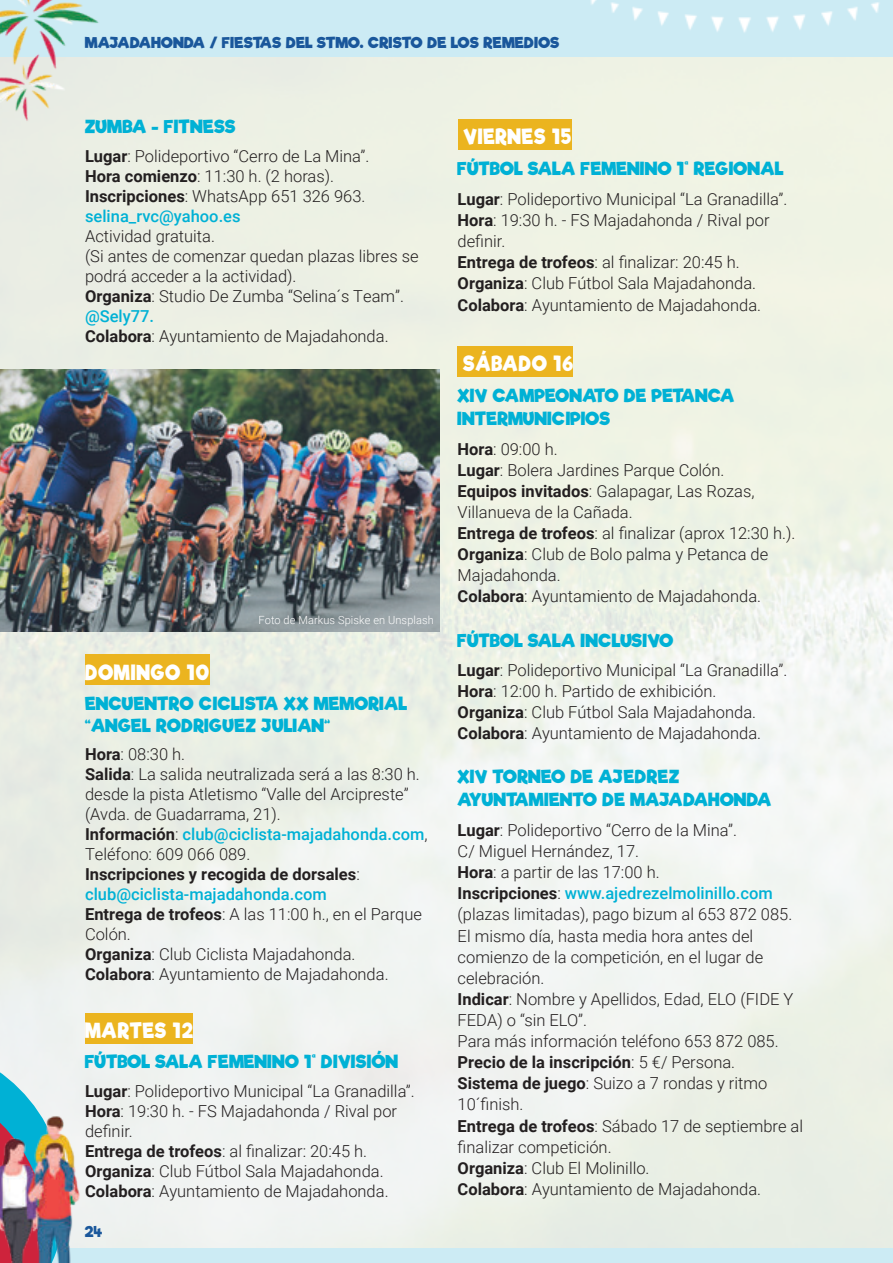
<style>
.page{position:relative;width:893px;height:1263px;background:#fff}
.page>*{position:absolute;margin:0;border:0;box-sizing:border-box;transform-origin:0 0}
.t1{font:21px "Riffic";letter-spacing:.025em;color:#fff;scale:.9 1}
.t2{font:18px/23px "Riffic";color:#00b1d5}
.t3{font:300 16.5px/21.1px "Roboto";color:#231f20}
.t4{font:15px "Riffic";color:#1a579b}
.t5{font:300 11.25px "Roboto";letter-spacing:.01em;color:#fff}
.s1{font-weight:700}
.s2{font-weight:500;color:#00b1d5}
</style>
<div class="page">
<img style="left:0;top:57px;width:893px;height:1191px">
<div style="left:0;top:0;width:893px;height:57px;background:#ccebf4"></div>
<img style="left:590px;top:0;width:290px;height:33px">
<div style="left:0;top:1248px;width:893px;height:15px;background:#ccebf4"></div>
<svg style="left:0;top:1043px;width:65px;height:65px"></svg>
<img style="left:0;top:0;width:116px;height:145px">
<img style="left:0;top:1108px;width:85px;height:155px">
<div style="left:85px;top:655px;width:124px;height:30px;background:#ebb41f"></div>
<div style="left:85px;top:1013px;width:108px;height:31px;background:#ebb41f"></div>
<div style="left:458px;top:119px;width:114px;height:31px;background:#ebb41f"></div>
<div style="left:458px;top:346px;width:115px;height:30px;background:#ebb41f"></div>
<img style="left:0;top:370px;width:440px;height:261px">
<p class="t4" style="left:85px;top:33px;width:476px">MAJADAHONDA / FIESTAS DEL STMO. CRISTO DE LOS REMEDIOS</p>
<p class="t2" style="left:85px;top:115px;width:152px">ZUMBA - FITNESS</p>
<p class="t3" style="left:85px;top:147px;width:286px;line-height:20px"><span class="s1">Lugar</span>: Polideportivo “Cerro de La Mina”.<br><span class="s1">Hora comienzo</span>: 11:30 h. (2 horas).<br><span class="s1">Inscripciones</span>: WhatsApp 651 326 963. <span class="s2">selina_rvc@yahoo.es</span></p>
<p class="t3" style="left:85px;top:227px;width:335px;line-height:20px">Actividad gratuita.<br>(Si antes de comenzar quedan plazas libres se podrá acceder a la actividad).<br><span class="s1">Organiza</span>: Studio De Zumba “Selina´s Team”. <span class="s2">@Sely77.<br></span><span class="s1">Colabora</span>: Ayuntamiento de Majadahonda.</p>
<p class="t5" style="left:259px;top:615px;width:177px">Foto de Markus Spiske en Unsplash</p>
<p class="t1" style="left:85px;top:659px;width:140px">DOMINGO 10</p>
<p class="t2" style="left:85px;top:693px;width:324px;line-height:21.8px">ENCUENTRO CICLISTA XX MEMORIAL “ANGEL RODRIGUEZ JULIAN”</p>
<p class="t3" style="left:85px;top:745px;width:344px;line-height:20px"><span class="s1">Hora</span>: 08:30 h.<br><span class="s1">Salida</span>: La salida neutralizada será a las 8:30 h. desde la pista Atletismo “Valle del Arcipreste” (Avda. de Guadarrama, 21).<br><span class="s1">Información</span>: <span class="s2">club@ciclista-majadahonda.com</span>, Teléfono: 609 066 089.<br><span class="s1">Inscripciones y recogida de dorsales</span>: <span class="s2">club@ciclista-majadahonda.com<br></span><span class="s1">Entrega de trofeos</span>: A las 11:00 h., en el Parque Colón.<br><span class="s1">Organiza</span>: Club Ciclista Majadahonda.<br><span class="s1">Colabora</span>: Ayuntamiento de Majadahonda.</p>
<p class="t1" style="left:85px;top:1017px;width:122px">MARTES 12</p>
<p class="t2" style="left:85px;top:1050px;width:315px">FÚTBOL SALA FEMENINO 1ª DIVISIÓN</p>
<p class="t3" style="left:85px;top:1082px;width:331px;line-height:20px"><span class="s1">Lugar</span>: Polideportivo Municipal “La Granadilla”.<br><span class="s1">Hora</span>: 19:30 h. - FS Majadahonda / Rival por definir.<br><span class="s1">Entrega de trofeos</span>: al finalizar: 20:45 h.<br><span class="s1">Organiza</span>: Club Fútbol Sala Majadahonda.<br><span class="s1">Colabora</span>: Ayuntamiento de Majadahonda.</p>
<p class="t4" style="left:85px;top:1222px;width:19px">24</p>
<p class="t1" style="left:464px;top:123px;width:122px">VIERNES 15</p>
<p class="t2" style="left:458px;top:158px;width:328px">FÚTBOL SALA FEMENINO 1ª REGIONAL</p>
<p class="t3" style="left:458px;top:190px;width:331px"><span class="s1">Lugar</span>: Polideportivo Municipal “La Granadilla”.<br><span class="s1">Hora</span>: 19:30 h. - FS Majadahonda / Rival por definir.<br><span class="s1">Entrega de trofeos</span>: al finalizar: 20:45 h.<br><span class="s1">Organiza</span>: Club Fútbol Sala Majadahonda.<br><span class="s1">Colabora</span>: Ayuntamiento de Majadahonda.</p>
<p class="t1" style="left:464px;top:350px;width:124px">SÁBADO 16</p>
<p class="t2" style="left:458px;top:384px;width:279px">XIV CAMPEONATO DE PETANCA<br>INTERMUNICIPIOS</p>
<p class="t3" style="left:458px;top:439px;width:339px"><span class="s1">Hora</span>: 09:00 h.<br><span class="s1">Lugar</span>: Bolera Jardines Parque Colón.<br><span class="s1">Equipos invitados</span>: Galapagar, Las Rozas, Villanueva de la Cañada.<br><span class="s1">Entrega de trofeos</span>: al finalizar (aprox 12:30 h.).<br><span class="s1">Organiza</span>: Club de Bolo palma y Petanca de Majadahonda.<br><span class="s1">Colabora</span>: Ayuntamiento de Majadahonda.</p>
<p class="t2" style="left:458px;top:629px;width:218px">FÚTBOL SALA INCLUSIVO</p>
<p class="t3" style="left:458px;top:661px;width:331px"><span class="s1">Lugar</span>: Polideportivo Municipal “La Granadilla”.<br><span class="s1">Hora</span>: 12:00 h. Partido de exhibición.<br><span class="s1">Organiza</span>: Club Fútbol Sala Majadahonda.<br><span class="s1">Colabora</span>: Ayuntamiento de Majadahonda.</p>
<p class="t2" style="left:458px;top:766px;width:316px">XIV TORNEO DE AJEDREZ<br>AYUNTAMIENTO DE MAJADAHONDA</p>
<p class="t3" style="left:458px;top:821px;width:347px"><span class="s1">Lugar</span>: Polideportivo “Cerro de la Mina”.<br>C/ Miguel Hernández, 17.<br><span class="s1">Hora</span>: a partir de las 17:00 h.<br><span class="s1">Inscripciones</span>: <span class="s2">www.ajedrezelmolinillo.com </span>(plazas limitadas), pago bizum al 653 872 085.<br>El mismo día, hasta media hora antes del comienzo de la competición, en el lugar de celebración.<br><span class="s1">Indicar</span>: Nombre y Apellidos, Edad, ELO (FIDE Y FEDA) o “sin ELO”.<br>Para más información teléfono 653 872 085.<br><span class="s1">Precio de la inscripción</span>: 5 €/ Persona.<br><span class="s1">Sistema de juego</span>: Suizo a 7 rondas y ritmo 10´finish.<br><span class="s1">Entrega de trofeos</span>: Sábado 17 de septiembre al finalizar competición.<br><span class="s1">Organiza</span>: Club El Molinillo.<br><span class="s1">Colabora</span>: Ayuntamiento de Majadahonda.</p>
</div>
